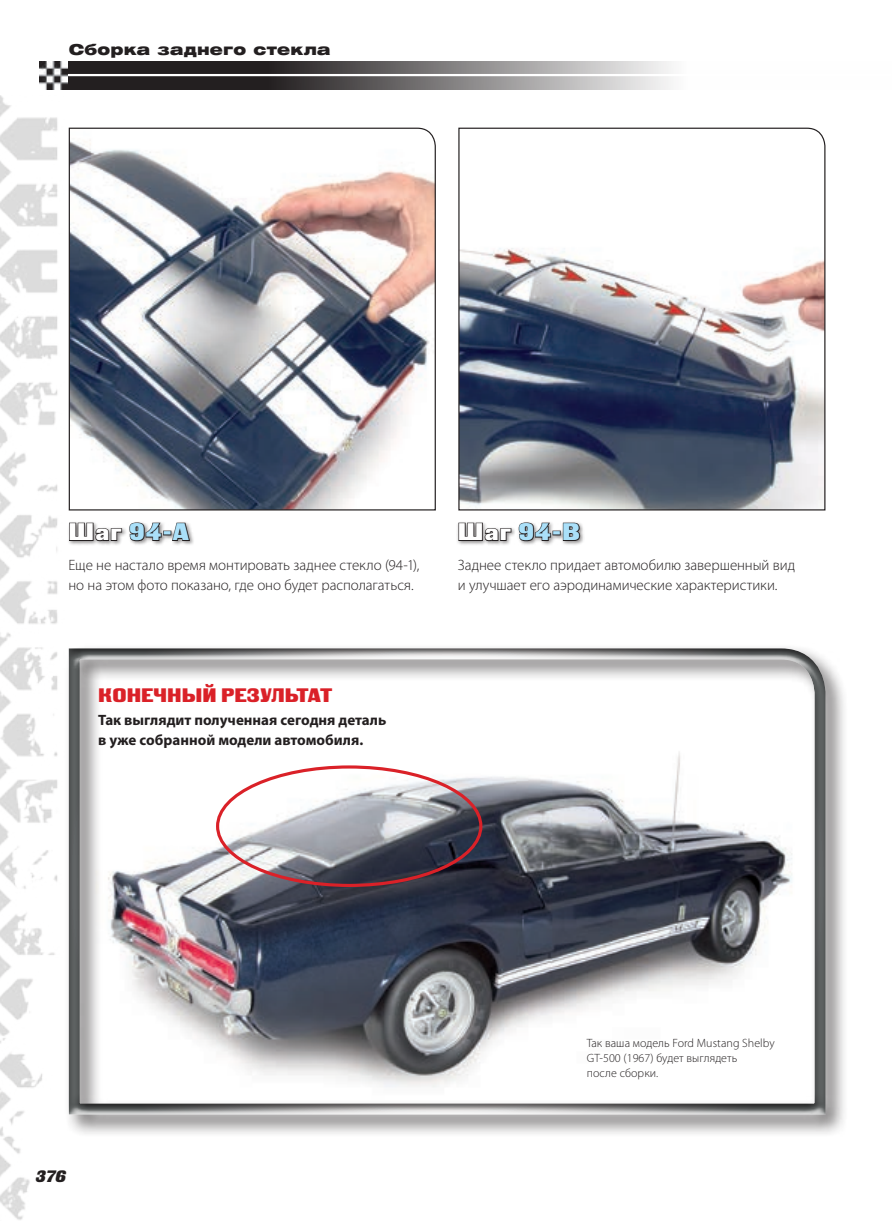
<style>
.page{position:relative;width:893px;height:1221px;background:#fff}
.page>*{position:absolute;margin:0;border:0;box-sizing:border-box;transform-origin:0 0}
.t1{font:24px "Black Grotesk C";letter-spacing:.05em;color:#aae0f9}
.t2{font:19.5px "Black Grotesk C";color:#da2128}
.t3{font:italic 16.5px "Black Grotesk C";color:#231f20}
.t4{font:300 15px/19.5px "Myriad Pro";color:#231f20}
.t5{font:700 15px/19.5px "Myriad Pro";color:#231f20}
.t6{font:15px "Helios Ext Black C";letter-spacing:.015em;color:#231f20}
.t7{font:300 12px/15px "Myriad Pro";letter-spacing:.005em;color:#231f20}
.s1{color:#fff}
</style>
<div class="page">
<svg style="left:68px;top:61px;width:603px;height:28px;background:#6a6768"></svg>
<hr style="left:64px;top:74px;width:827px;height:2px;background:#fff">
<img style="left:0;top:95px;width:58px;height:1125px">
<img style="left:40px;top:61px;width:28px;height:28px">
<div style="left:63px;top:643px;width:786px;height:494px;background:#231f20;opacity:.65"></div>
<div style="left:67px;top:646px;width:761px;height:465px;background:#231f20;opacity:.75"></div>
<svg style="left:68px;top:127px;width:368px;height:384px"></svg>
<svg style="left:458px;top:127px;width:368px;height:384px"></svg>
<div style="left:216px;top:765px;width:266px;height:121px;border:3px solid #da2128;border-radius:50%"></div>
<div style="left:457px;top:520px;width:128px;height:26px;background:#231f20;opacity:.5"></div>
<svg style="left:458px;top:521px;width:94px;height:21px"></svg>
<div style="left:552px;top:530px;width:9px;height:5px;border:2px solid #231f20"></div>
<svg style="left:562px;top:521px;width:19px;height:20px"></svg>
<div style="left:67px;top:520px;width:128px;height:26px;background:#231f20;opacity:.5"></div>
<svg style="left:68px;top:521px;width:94px;height:21px"></svg>
<div style="left:163px;top:530px;width:8px;height:5px;border:2px solid #231f20"></div>
<svg style="left:171px;top:521px;width:20px;height:20px"></svg>
<p class="t6" style="left:69px;top:40px;width:263px">Сборка заднего стекла</p>
<h1 class="t1" style="left:68px;top:517px;width:122px"><span class="s1">Шаг</span> 94-А</h1>
<p class="t4" style="left:68px;top:555px;width:352px">Еще не настало время монтировать заднее стекло (94-1), но на этом фото показано, где оно будет располагаться.</p>
<h2 class="t2" style="left:98px;top:684px;width:235px">КОНЕЧНЫЙ РЕЗУЛЬТАТ</h2>
<p class="t5" style="left:98px;top:710px;width:290px">Так выглядит полученная сегодня деталь в уже собранной модели автомобиля.</p>
<h1 class="t1" style="left:458px;top:517px;width:124px"><span class="s1">Шаг</span> 94-B</h1>
<p class="t4" style="left:458px;top:555px;width:339px">Заднее стекло придает автомобилю завершенный вид и улучшает его аэродинамические характеристики.</p>
<p class="t3" style="left:36px;top:1166px;width:32px">376</p>
<p class="t7" style="left:587px;top:1035px;width:189px">Так ваша модель Ford Mustang Shelby<br>GT‑500 (1967) будет выглядеть<br>после сборки.</p>
</div>
